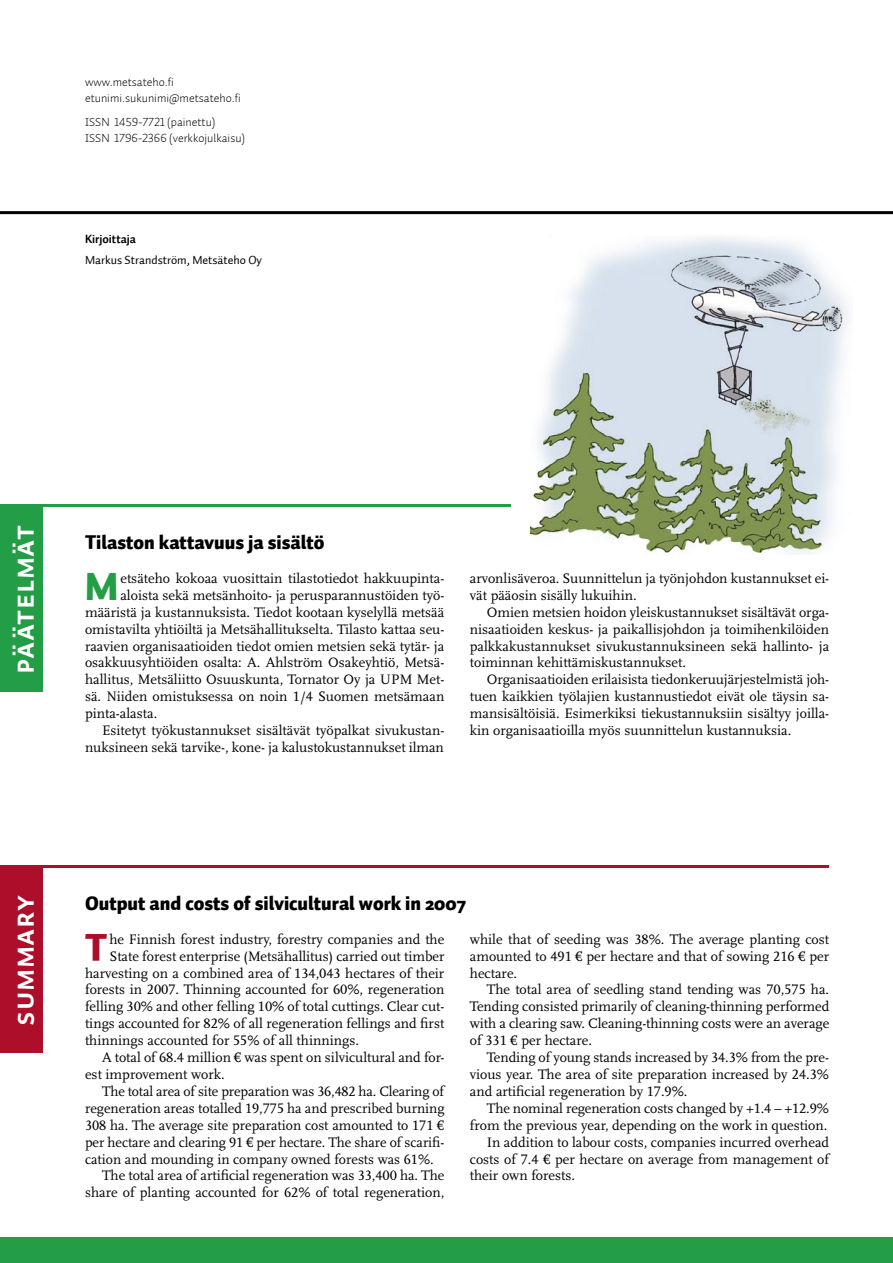
<style>
.page{position:relative;width:893px;height:1263px;background:#fff}
.page>*{position:absolute;margin:0;border:0;box-sizing:border-box;transform-origin:0 0}
.t1{font:900 38.4px "Auto 1";color:#239d46}
.t2{font:900 38.4px "Auto 1";color:#ad0e2a}
.t3{font:30px "Auto 1 Bold Sm Cp";letter-spacing:.02em;color:#fff}
.t4{font:900 19.5px "Auto 1";color:#000}
.t5{font:14.4px/17px "Scala LF";color:#000;text-align:justify}
.t6{font:12px/15.6px "Auto 1 Light LF";color:#000}
.t7{font:12px "Auto 1";color:#000}
.t8{font:700 12px "Auto 1";color:#000}
</style>
<div class="page">
<div style="left:0;top:1237px;width:893px;height:26px;background:#239d46"></div>
<hr style="left:0;top:211px;width:893px;height:3px;background:#000">
<img style="left:530px;top:237px;width:318px;height:317px">
<hr style="left:0;top:865px;width:829px;height:3px;background:#ad0e2a">
<div style="left:0;top:865px;width:43px;height:187px;background:#ad0e2a"></div>
<hr style="left:0;top:504px;width:510px;height:3px;background:#239d46">
<div style="left:0;top:504px;width:43px;height:187px;background:#239d46"></div>
<p class="t6" style="left:85px;top:75px;width:157px">www.metsateho.fi etunimi.sukunimi@metsateho.fi</p>
<p class="t6" style="left:85px;top:114px;width:162px">ISSN 1459-7721 (painettu)<br>ISSN 1796-2366 (verkkojulkaisu)</p>
<p class="t8" style="left:85px;top:231px;width:52px">Kirjoittaja</p>
<p class="t7" style="left:85px;top:252px;width:179px">Markus Strandström, Metsäteho Oy</p>
<h2 class="t3" style="left:6px;top:673px;width:150px;rotate:-90deg">PÄÄTELMÄT</h2>
<h3 class="t4" style="left:85px;top:529px;width:241px">Tilaston kattavuus ja sisältö</h3>
<h1 class="t1" style="left:85px;top:561px;width:35px">M</h1>
<p class="t5" style="left:120px;top:570px;width:325px">etsäteho kokoaa vuosittain tilastotiedot hakkuupinta-</p>
<p class="t5" style="left:120px;top:587px;width:325px">aloista sekä metsänhoito- ja perusparannustöiden työ-</p>
<p class="t5" style="left:85px;top:604px;width:361px">määristä ja kustannuksista. Tiedot kootaan kyselyllä metsää</p>
<p class="t5" style="left:85px;top:621px;width:361px">omistavilta yhtiöiltä ja Metsähallitukselta. Tilasto kattaa seu-</p>
<p class="t5" style="left:85px;top:638px;width:361px">raavien organisaatioiden tiedot omien metsien sekä tytär- ja</p>
<p class="t5" style="left:85px;top:654px;width:361px">osakkuusyhtiöiden osalta: A. Ahlström Osakeyhtiö, Metsä-</p>
<p class="t5" style="left:85px;top:671px;width:361px">hallitus, Metsäliitto Osuuskunta, Tornator Oy ja UPM Met-</p>
<p class="t5" style="left:85px;top:688px;width:361px">sä. Niiden omistuksessa on noin 1/4 Suomen metsämaan</p>
<p class="t5" style="left:85px;top:705px;width:74px">pinta-alasta.</p>
<p class="t5" style="left:102px;top:722px;width:344px">Esitetyt työkustannukset sisältävät työpalkat sivukustan-</p>
<p class="t5" style="left:85px;top:739px;width:360px">nuksineen sekä tarvike-, kone- ja kalustokustannukset ilman</p>
<p class="t5" style="left:470px;top:570px;width:361px">arvonlisäveroa. Suunnittelun ja työnjohdon kustannukset ei&shy;vät pääosin sisälly lukuihin.</p>
<p class="t5" style="left:470px;top:604px;width:361px;text-indent:17px">Omien metsien hoidon yleiskustannukset sisältävät orga&shy;nisaatioiden keskus- ja paikallisjohdon ja toimihenkilöiden palkkakustannukset sivukustannuksineen sekä hallinto- ja toiminnan kehittämiskustannukset.</p>
<p class="t5" style="left:470px;top:671px;width:361px;text-indent:17px">Organisaatioiden erilaisista tiedonkeruujärjestelmistä joh&shy;tuen kaikkien työlajien kustannustiedot eivät ole täysin sa&shy;mansisältöisiä. Esimerkiksi tiekustannuksiin sisältyy joilla&shy;kin organisaatioilla myös suunnittelun kustannuksia.</p>
<h2 class="t3" style="left:6px;top:1026px;width:133px;rotate:-90deg">SUMMARY</h2>
<h3 class="t4" style="left:85px;top:890px;width:383px">Output and costs of silvicultural work in 2007</h3>
<h1 class="t2" style="left:85px;top:922px;width:24px">T</h1>
<p class="t5" style="left:109px;top:931px;width:336px">he Finnish forest industry, forestry companies and the</p>
<p class="t5" style="left:470px;top:931px;width:361px">while that of seeding was 38%. The average planting cost amounted to 491 € per hectare and that of sowing 216 € per hectare.</p>
<p class="t5" style="left:470px;top:981px;width:361px;text-indent:17px">The total area of seedling stand tending was 70,575 ha.<br>Tending consisted primarily of cleaning-thinning performed with a clearing saw. Cleaning-thinning costs were an average of 331 € per hectare.</p>
<p class="t5" style="left:470px;top:1049px;width:361px;text-indent:17px">Tending of young stands increased by 34.3% from the pre&shy;vious year. The area of site preparation increased by 24.3% and artificial regeneration by 17.9%.</p>
<p class="t5" style="left:487px;top:1100px;width:344px">The nominal regeneration costs changed by +1.4 – +12.9%</p>
<p class="t5" style="left:470px;top:1117px;width:359px">from the previous year, depending on the work in question.</p>
<p class="t5" style="left:487px;top:1134px;width:344px">In addition to labour costs, companies incurred overhead</p>
<p class="t5" style="left:470px;top:1151px;width:361px">costs of 7.4 € per hectare on average from management of</p>
<p class="t5" style="left:470px;top:1167px;width:107px">their own forests.</p>
<p class="t5" style="left:109px;top:948px;width:337px">State forest enterprise (Metsähallitus) carried out timber</p>
<p class="t5" style="left:85px;top:965px;width:361px">harvesting on a combined area of 134,043 hectares of their</p>
<p class="t5" style="left:85px;top:981px;width:361px">forests in 2007. Thinning accounted for 60%, regeneration</p>
<p class="t5" style="left:85px;top:998px;width:361px">felling 30% and other felling 10% of total cuttings. Clear cut-</p>
<p class="t5" style="left:85px;top:1015px;width:361px">tings accounted for 82% of all regeneration fellings and first</p>
<p class="t5" style="left:85px;top:1032px;width:275px">thinnings accounted for 55% of all thinnings.</p>
<p class="t5" style="left:102px;top:1049px;width:344px">A total of 68.4 million € was spent on silvicultural and for-</p>
<p class="t5" style="left:85px;top:1066px;width:141px">est improvement work.</p>
<p class="t5" style="left:102px;top:1083px;width:344px">The total area of site preparation was 36,482 ha. Clearing of</p>
<p class="t5" style="left:85px;top:1100px;width:361px">regeneration areas totalled 19,775 ha and prescribed burning</p>
<p class="t5" style="left:85px;top:1117px;width:361px">308 ha. The average site preparation cost amounted to 171 €</p>
<p class="t5" style="left:85px;top:1134px;width:361px">per hectare and clearing 91 € per hectare. The share of scarifi-</p>
<p class="t5" style="left:85px;top:1151px;width:350px">cation and mounding in company owned forests was 61%.</p>
<p class="t5" style="left:102px;top:1167px;width:344px">The total area of artificial regeneration was 33,400 ha. The</p>
<p class="t5" style="left:85px;top:1184px;width:361px">share of planting accounted for 62% of total regeneration,</p>
</div>
